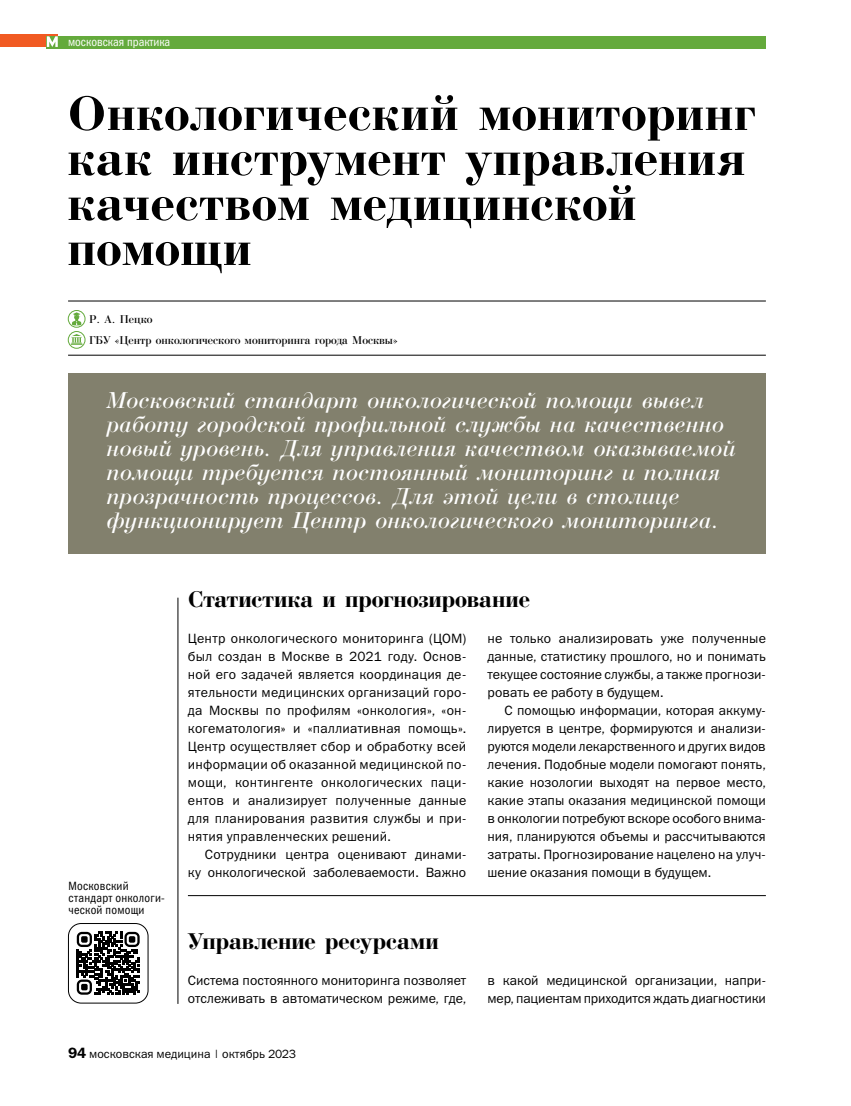
<style>
.page{position:relative;width:851px;height:1106px;background:#fff}
.page>*{position:absolute;margin:0;border:0;box-sizing:border-box;transform-origin:0 0}
.t1{font:51px/45px "Bodoni Bold Cyrillic";letter-spacing:.015em;color:#000}
.t2{font:italic 24px/24px "Bodoni";letter-spacing:.01em;color:#fff}
.t3{font:24px "Bodoni Bold Cyrillic";color:#000}
.t4{font:13.5px/18px "Franklin Gothic Book ITC";color:#000;text-align:justify}
.t5{font:12px/21px "Bodoni Cyrillic";color:#000}
.t6{font:12px/12px "Franklin Gothic Book Cond ITC";letter-spacing:.015em;color:#000}
.t7{font:12px "Franklin Gothic Book ITC";color:#000}
.t8{font:12px "Franklin Gothic Book Cond ITC";color:#fff}
.s1{font-family:"Franklin Gothic Demi ITC";font-size:15px}
</style>
<div class="page">
<div style="left:68px;top:373px;width:697px;height:181px;background:#82806d"></div>
<hr style="left:178px;top:597px;width:1px;height:406px;background:#000">
<svg style="left:72px;top:312px;width:9px;height:13px"></svg>
<div style="left:68px;top:310px;width:17px;height:17px;border:1px solid #64aa3c;border-radius:50%"></div>
<svg style="left:71px;top:334px;width:11px;height:11px"></svg>
<div style="left:68px;top:331px;width:17px;height:17px;border:1px solid #64aa3c;border-radius:50%"></div>
<hr style="left:68px;top:355px;width:697px;height:1px;background:#000">
<hr style="left:68px;top:301px;width:697px;height:1px;background:#000">
<svg style="left:77px;top:931px;width:63px;height:63px"></svg>
<div style="left:68px;top:923px;width:80px;height:80px;border:1px solid #000;border-radius:13px"></div>
<div style="left:0;top:34px;width:45px;height:13px;background:#f15a22"></div>
<svg style="left:45px;top:34px;width:13px;height:13px"></svg>
<div style="left:47px;top:36px;width:718px;height:13px;background:#64aa3c"></div>
<svg style="left:47px;top:36px;width:11px;height:11px"></svg>
<hr style="left:188px;top:895px;width:577px;height:1px;background:#000">
<p class="t8" style="left:68px;top:35px;width:104px">московская практика</p>
<h1 class="t1" style="left:68px;top:92px;width:689px">Онкологический мониторинг как инструмент управления качеством медицинской помощи</h1>
<p class="t5" style="left:89px;top:309px;width:310px">Р. А. Пецко<br>ГБУ «Центр онкологического мониторинга города Москвы»</p>
<p class="t2" style="left:107px;top:389px;width:630px">Московский стандарт онкологической помощи вывел работу городской профильной службы на качественно новый уровень. Для управления качеством оказываемой помощи требуется постоянный мониторинг и полная прозрачность процессов. Для этой цели в столице функционирует Центр онкологического мониторинга.</p>
<p class="t6" style="left:69px;top:880px;width:98px">Московский стандарт онкологи&shy;ческой помощи</p>
<h2 class="t3" style="left:188px;top:587px;width:343px">Статистика и прогнозирование</h2>
<p class="t4" style="left:188px;top:629px;width:280px">Центр онкологического мониторинга (ЦОМ) был создан в Москве в 2021 году. Основ&shy;ной его задачей является координация де&shy;ятельности медицинских организаций горо&shy;да Москвы по профилям «онкология», «он&shy;когематология» и «паллиативная помощь».<br>Центр осуществляет сбор и обработку всей информации об оказанной медицинской по&shy;мощи, контингенте онкологических паци&shy;ентов и анализирует полученные данные для планирования развития службы и при&shy;нятия управленческих решений.</p>
<p class="t4" style="left:188px;top:845px;width:280px;text-align:right">Сотрудники центра оценивают динами-<br>ку онкологической заболеваемости. Важно</p>
<p class="t4" style="left:487px;top:629px;width:280px">не только анализировать уже полученные данные, статистику прошлого, но и понимать текущее состояние службы, а также прогнози&shy;ровать ее работу в будущем.</p>
<p class="t4" style="left:487px;top:701px;width:280px;text-indent:17px">С помощью информации, которая аккуму&shy;лируется в центре, формируются и анализи&shy;руются модели лекарственного и других видов лечения. Подобные модели помогают понять, какие нозологии выходят на первое место, какие этапы оказания медицинской помощи в онкологии потребуют вскоре особого внима&shy;ния, планируются объемы и рассчитываются затраты. Прогнозирование нацелено на улуч&shy;шение оказания помощи в будущем.</p>
<h2 class="t3" style="left:188px;top:929px;width:252px">Управление ресурсами</h2>
<p class="t4" style="left:188px;top:971px;width:280px">Система постоянного мониторинга позволяет отслеживать в автоматическом режиме, где,</p>
<p class="t4" style="left:487px;top:971px;width:280px">в какой медицинской организации, напри&shy;мер, пациентам приходится ждать диагностики</p>
<p class="t7" style="left:68px;top:1045px;width:229px"><span class="s1">94</span> московская медицина | октябрь 2023</p>
</div>
